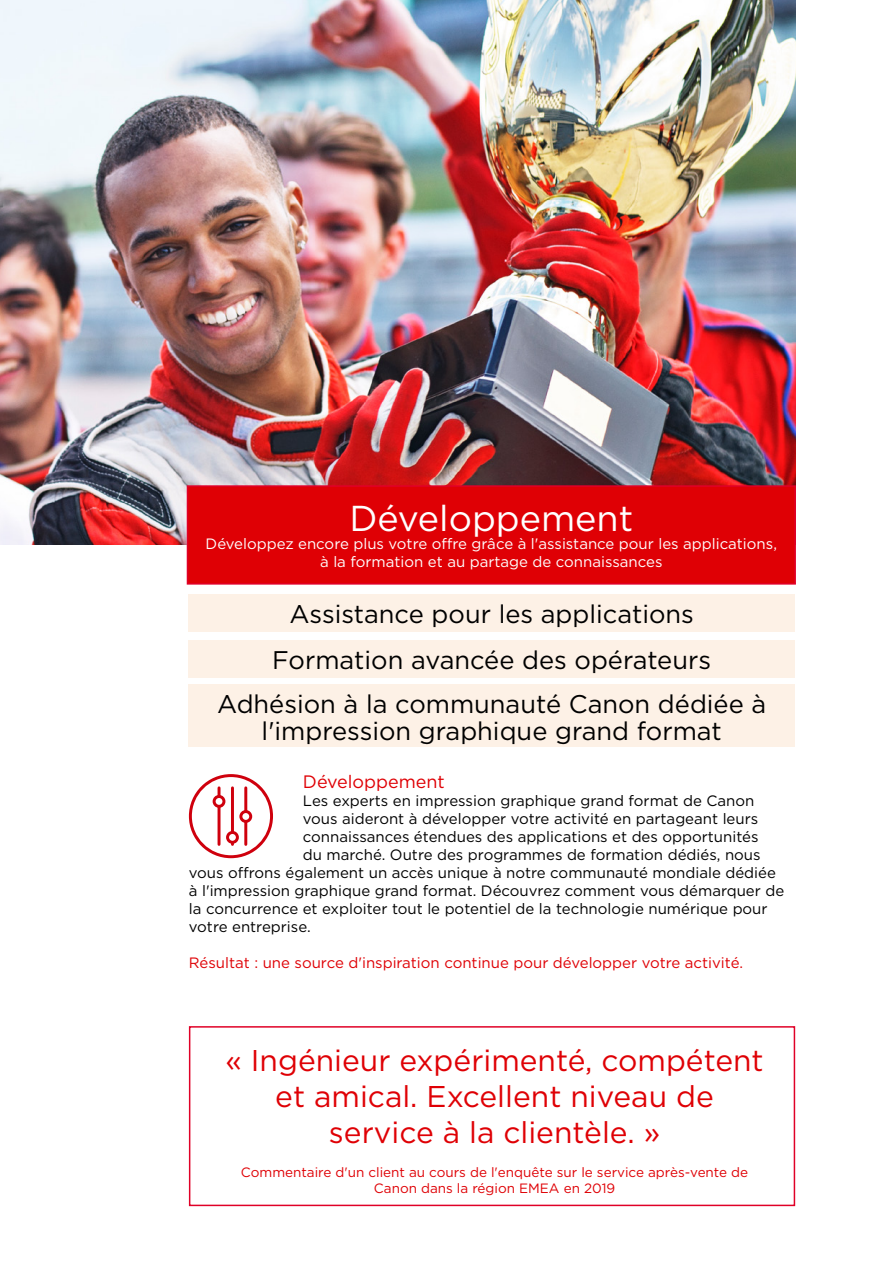
<style>
.page{position:relative;width:893px;height:1263px;background:#fff}
.page>*{position:absolute;margin:0;border:0;box-sizing:border-box;transform-origin:0 0}
.t1{font:36px "Gotham";color:#fff}
.t2{font:30px/36px "Gotham";color:#df0005;text-align:center}
.t3{font:25.5px/44.7px "Gotham";color:#000;text-align:center}
.t4{font:18px "Gotham";color:#df0005}
.t5{font:15px "Gotham";color:#000}
.t6{font:15px/18px "Gotham";color:#fff;text-align:center}
.t7{font:15px "Gotham";color:#df0005}
.t8{font:13.5px/16.2px "Gotham";color:#df0005;text-align:center}
</style>
<div class="page">
<img style="left:0;top:0;width:796px;height:544px">
<div style="left:189px;top:1026px;width:606px;height:180px;border:2px solid #e00027"></div>
<div style="left:187px;top:486px;width:608px;height:98px;background:#df0005"></div>
<div style="left:187px;top:485px;width:609px;height:100px;border:2px solid #e10028"></div>
<svg style="left:189px;top:774px;width:84px;height:84px"></svg>
<hr style="left:231px;top:788px;width:3px;height:56px;background:#cf000d">
<hr style="left:244px;top:788px;width:3px;height:56px;background:#cf000d">
<hr style="left:218px;top:788px;width:2px;height:56px;background:#cf000d">
<div style="left:214px;top:796px;width:10px;height:10px;background:#fff;border-radius:50%"></div>
<div style="left:213px;top:795px;width:12px;height:13px;border:3px solid #cf000d;border-radius:50%"></div>
<div style="left:228px;top:832px;width:9px;height:10px;background:#fff;border-radius:50%"></div>
<div style="left:226px;top:831px;width:13px;height:13px;border:3px solid #cf000d;border-radius:50%"></div>
<div style="left:241px;top:811px;width:10px;height:10px;background:#fff;border-radius:50%"></div>
<div style="left:239px;top:810px;width:13px;height:13px;border:3px solid #cf000d;border-radius:50%"></div>
<div style="left:188px;top:594px;width:607px;height:38px;background:#fdf1e6"></div>
<div style="left:188px;top:640px;width:607px;height:37px;background:#fdf1e6"></div>
<div style="left:188px;top:685px;width:607px;height:62px;background:#fdf1e6"></div>
<h1 class="t1" style="left:349px;top:496px;width:285px">Développement</h1>
<p class="t6" style="left:206px;top:535px;width:573px">Développez encore plus votre offre grâce à l'assistance pour les applications, à la formation et au partage de connaissances</p>
<h3 class="t3" style="left:217px;top:591px;width:551px">Assistance pour les applications<br>Formation avancée des opérateurs<br>Adhésion à la communauté Canon dédiée à</h3>
<h3 class="t3" style="left:262px;top:708px;width:462px">l'impression graphique grand format</h3>
<p class="t4" style="left:303px;top:770px;width:143px">Développement</p>
<p class="t5" style="left:303px;top:791px;width:453px">Les experts en impression graphique grand format de Canon</p>
<p class="t5" style="left:303px;top:809px;width:457px">vous aideront à développer votre activité en partageant leurs</p>
<p class="t5" style="left:303px;top:827px;width:457px">connaissances étendues des applications et des opportunités</p>
<p class="t5" style="left:303px;top:845px;width:459px">du marché. Outre des programmes de formation dédiés, nous</p>
<p class="t5" style="left:189px;top:863px;width:589px">vous offrons également un accès unique à notre communauté mondiale dédiée</p>
<p class="t5" style="left:189px;top:881px;width:597px">à l'impression graphique grand format. Découvrez comment vous démarquer de</p>
<p class="t5" style="left:189px;top:899px;width:580px">la concurrence et exploiter tout le potentiel de la technologie numérique pour</p>
<p class="t5" style="left:189px;top:917px;width:123px">votre entreprise.</p>
<p class="t7" style="left:189px;top:953px;width:556px">Résultat : une source d'inspiration continue pour développer votre activité.</p>
<h2 class="t2" style="left:225px;top:1042px;width:540px">« Ingénieur expérimenté, compétent et amical. Excellent niveau de service à la clientèle. »</h2>
<p class="t8" style="left:241px;top:1163px;width:509px">Commentaire d'un client au cours de l'enquête sur le service après-vente de<br>Canon dans la région EMEA en 2019</p>
</div>
